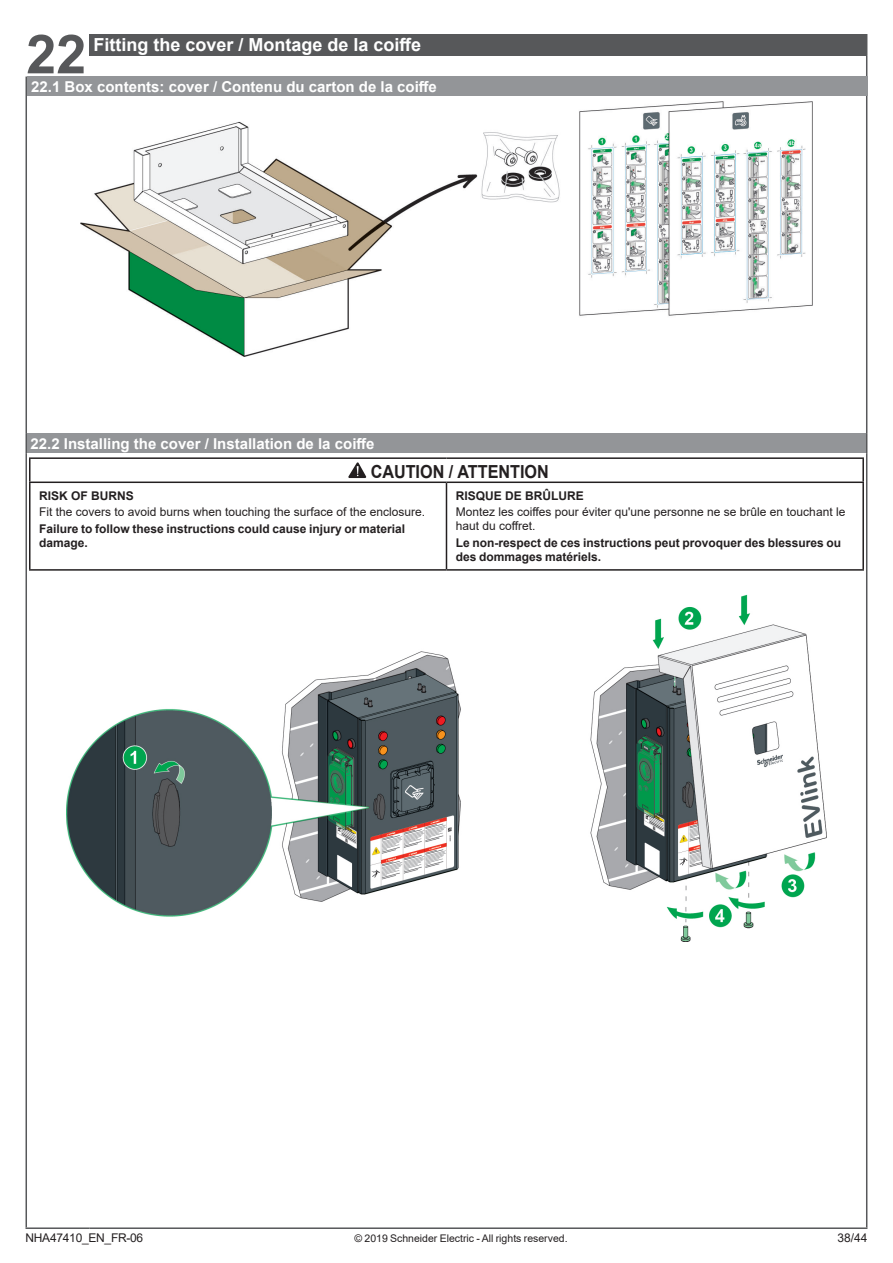
<style>
.page{position:relative;width:893px;height:1263px;background:#fff}
.page>*{position:absolute;margin:0;border:0;box-sizing:border-box;transform-origin:0 0}
.t1{font:700 54px "Arial";color:#57585a}
._1_titre__12__Blanc{font:700 18px "Arial";color:#fff}
._3_ours{font:700 18px "Arial";color:#231f20;scale:.9 1}
._1_titre__10__Blanc{font:700 15px "Arial";color:#fff}
._1_Text__7{font:700 12px/14.4px "Arial";color:#231f20}
._2text7gras{font:12px/14.4px "Arial";color:#231f20}
._2text7gras-2{font:700 12px "Arial";color:#231f20}
._2text7gras-3{font:12px "Arial";letter-spacing:-.02em;color:#231f20}
.t2{font:10.5px "Arial";color:#231f20}
</style>
<div class="page">
<div style="left:89px;top:34px;width:778px;height:21px;background:#57585a"></div>
<div style="left:26px;top:434px;width:841px;height:19px;background:#939598"></div>
<hr style="left:866px;top:77px;width:1px;height:357px;background:#57585a">
<svg style="left:866px;top:434px;width:1px;height:19px"></svg>
<hr style="left:866px;top:453px;width:1px;height:774px;background:#57585a">
<svg style="left:866px;top:55px;width:1px;height:22px"></svg>
<hr style="left:26px;top:77px;width:1px;height:357px;background:#57585a">
<svg style="left:26px;top:434px;width:1px;height:19px"></svg>
<hr style="left:26px;top:453px;width:1px;height:774px;background:#57585a">
<hr style="left:26px;top:1227px;width:63px;height:2px;background:#57585a">
<hr style="left:89px;top:1227px;width:778px;height:2px;background:#57585a">
<div style="left:27px;top:77px;width:840px;height:19px;background:#939598"></div>
<img style="left:80px;top:101px;width:733px;height:255px">
<hr style="left:862px;top:459px;width:2px;height:22px;background:#231f20">
<hr style="left:29px;top:481px;width:417px;height:2px;background:#231f20">
<hr style="left:446px;top:481px;width:418px;height:2px;background:#231f20">
<hr style="left:29px;top:457px;width:417px;height:2px;background:#231f20">
<hr style="left:29px;top:459px;width:2px;height:22px;background:#231f20">
<hr style="left:446px;top:457px;width:418px;height:2px;background:#231f20">
<hr style="left:29px;top:483px;width:2px;height:86px;background:#231f20">
<hr style="left:446px;top:483px;width:1px;height:86px;background:#231f20">
<hr style="left:862px;top:483px;width:2px;height:86px;background:#231f20">
<hr style="left:29px;top:569px;width:417px;height:2px;background:#231f20">
<hr style="left:446px;top:569px;width:418px;height:2px;background:#231f20">
<svg style="left:348px;top:462px;width:18px;height:16px"></svg>
<img style="left:67px;top:595px;width:759px;height:347px">
<p class="t1" style="left:26px;top:16px;width:62px">22</p>
<p class="_1_titre__12__Blanc" style="left:94px;top:32px;width:329px">Fitting the cover / Montage de la coiffe</p>
<p class="_1_titre__10__Blanc" style="left:31px;top:76px;width:407px">22.1 Box contents: cover / Contenu du carton de la coiffe</p>
<p class="_1_titre__10__Blanc" style="left:31px;top:433px;width:345px">22.2 Installing the cover / Installation de la coiffe</p>
<p class="_3_ours" style="left:371px;top:459px;width:199px">CAUTION / ATTENTION</p>
<p class="_2text7gras-2" style="left:39px;top:487px;width:96px">RISK OF BURNS</p>
<p class="_2text7gras" style="left:39px;top:505px;width:388px">Fit the covers to avoid burns when touching the surface of the enclosure.</p>
<p class="_1_Text__7" style="left:39px;top:521px;width:368px">Failure to follow these instructions could cause injury or material damage.</p>
<p class="_2text7gras-2" style="left:456px;top:487px;width:130px">RISQUE DE BRÛLURE</p>
<p class="_2text7gras" style="left:456px;top:505px;width:391px">Montez les coiffes pour éviter qu'une personne ne se brûle en touchant le haut du coffret.</p>
<p class="_1_Text__7" style="left:456px;top:536px;width:387px">Le non-respect de ces instructions peut provoquer des blessures ou des dommages matériels.</p>
<p class="_2text7gras-3" style="left:26px;top:1229px;width:119px">NHA47410_EN_FR-06</p>
<p class="t2" style="left:354px;top:1231px;width:215px">© 2019 Schneider Electric - All rights reserved.</p>
<p class="_2text7gras" style="left:837px;top:1230px;width:32px">38/44</p>
</div>
